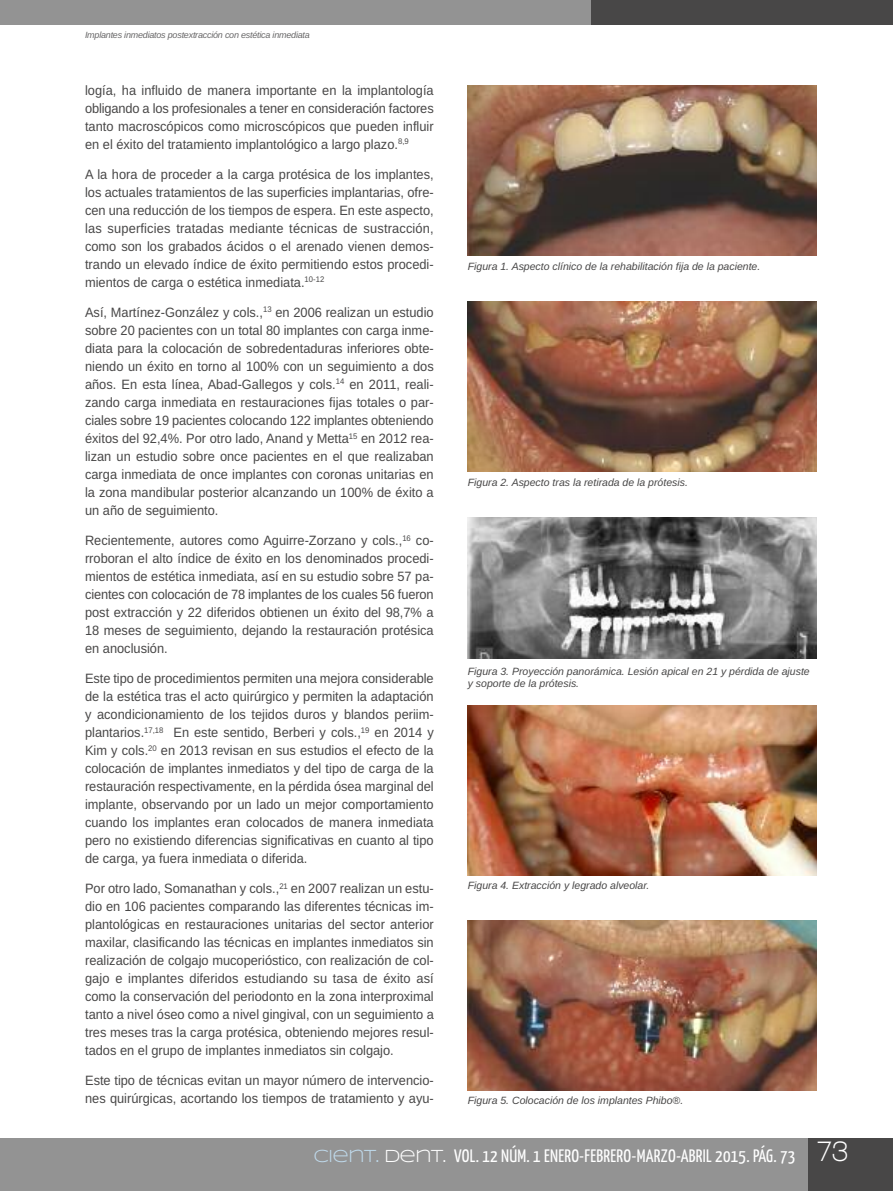
<style>
.page{position:relative;width:893px;height:1191px;background:#fff}
.page>*{position:absolute;margin:0;border:0;box-sizing:border-box;transform-origin:0 0}
.t1{font:700 30px "Walkway";color:#fff;scale:.9 1}
.t2{font:18px "Yanone Kaffeesatz";letter-spacing:.015em;color:#fff}
.t3{font:13.5px/18px "Arimo";color:#484747;text-align:justify;scale:.95 1}
.t4{font:italic 10.5px/12.6px "Arimo";color:#484747}
.t5{font:italic 9px "Arimo";letter-spacing:-.025em;color:#686768}
.s1{font-family:"Syncopate";color:#bfd9eb}
.s2{font-family:"Syncopate"}
</style>
<div class="page">
<div style="left:0;top:1138px;width:893px;height:53px;background:#939393"></div>
<div style="left:0;top:0;width:599px;height:25px;background:#939393"></div>
<div style="left:591px;top:0;width:302px;height:25px;background:#484747"></div>
<div style="left:808px;top:1138px;width:85px;height:53px;background:#484747"></div>
<img style="left:468px;top:85px;width:348px;height:170px">
<img style="left:468px;top:301px;width:348px;height:170px">
<img style="left:468px;top:517px;width:348px;height:141px">
<img style="left:468px;top:706px;width:348px;height:170px">
<img style="left:468px;top:920px;width:348px;height:170px">
<p class="t5" style="left:85px;top:30px;width:226px">Implantes inmediatos postextracción con estética inmediata</p>
<p class="t3" style="left:85px;top:81px;width:369px">logía, ha influido de manera importante en la implantología obligando a los profesionales a tener en consideración factores tanto macroscópicos como microscópicos que pueden influir en el éxito del tratamiento implantológico a largo plazo.<sup>8,9</sup></p>
<p class="t3" style="left:85px;top:165px;width:369px">A la hora de proceder a la carga protésica de los implantes, los actuales tratamientos de las superficies implantarias, ofre&shy;cen una reducción de los tiempos de espera. En este aspecto, las superficies tratadas mediante técnicas de sustracción, como son los grabados ácidos o el arenado vienen demos&shy;trando un elevado índice de éxito permitiendo estos procedi&shy;mientos de carga o estética inmediata.<sup>10-12</sup></p>
<p class="t3" style="left:85px;top:303px;width:369px">Así, Martínez-González y cols.,<sup>13</sup> en 2006 realizan un estudio sobre 20 pacientes con un total 80 implantes con carga inme&shy;diata para la colocación de sobredentaduras inferiores obte&shy;niendo un éxito en torno al 100% con un seguimiento a dos años. En esta línea, Abad-Gallegos y cols.<sup>14</sup> en 2011, reali&shy;zando carga inmediata en restauraciones fijas totales o par&shy;ciales sobre 19 pacientes colocando 122 implantes obteniendo éxitos del 92,4%. Por otro lado, Anand y Metta<sup>15</sup> en 2012 rea&shy;lizan un estudio sobre once pacientes en el que realizaban carga inmediata de once implantes con coronas unitarias en la zona mandibular posterior alcanzando un 100% de éxito a un año de seguimiento.</p>
<p class="t3" style="left:85px;top:531px;width:369px">Recientemente, autores como Aguirre-Zorzano y cols.,<sup>16</sup> co&shy;rroboran el alto índice de éxito en los denominados procedi&shy;mientos de estética inmediata, así en su estudio sobre 57 pa&shy;cientes con colocación de 78 implantes de los cuales 56 fueron post extracción y 22 diferidos obtienen un éxito del 98,7% a 18 meses de seguimiento, dejando la restauración protésica en anoclusión.</p>
<p class="t3" style="left:85px;top:669px;width:369px">Este tipo de procedimientos permiten una mejora considerable de la estética tras el acto quirúrgico y permiten la adaptación y acondicionamiento de los tejidos duros y blandos periim&shy;plantarios.<sup>17,18</sup> En este sentido, Berberi y cols.,<sup>19</sup> en 2014 y Kim y cols.<sup>20</sup> en 2013 revisan en sus estudios el efecto de la colocación de implantes inmediatos y del tipo de carga de la restauración respectivamente, en la pérdida ósea marginal del implante, observando por un lado un mejor comportamiento cuando los implantes eran colocados de manera inmediata pero no existiendo diferencias significativas en cuanto al tipo de carga, ya fuera inmediata o diferida.</p>
<p class="t3" style="left:85px;top:879px;width:369px">Por otro lado, Somanathan y cols.,<sup>21</sup> en 2007 realizan un estu&shy;dio en 106 pacientes comparando las diferentes técnicas im&shy;plantológicas en restauraciones unitarias del sector anterior maxilar, clasificando las técnicas en implantes inmediatos sin realización de colgajo mucoperióstico, con realización de col&shy;gajo e implantes diferidos estudiando su tasa de éxito así como la conservación del periodonto en la zona interproximal tanto a nivel óseo como a nivel gingival, con un seguimiento a tres meses tras la carga protésica, obteniendo mejores resul&shy;tados en el grupo de implantes inmediatos sin colgajo.</p>
<p class="t3" style="left:85px;top:1071px;width:369px">Este tipo de técnicas evitan un mayor número de intervencio&shy;nes quirúrgicas, acortando los tiempos de tratamiento y ayu-</p>
<p class="t4" style="left:468px;top:260px;width:294px">Figura 1. Aspecto clínico de la rehabilitación fija de la paciente.</p>
<p class="t4" style="left:468px;top:476px;width:222px">Figura 2. Aspecto tras la retirada de la prótesis.</p>
<p class="t4" style="left:468px;top:664px;width:344px">Figura 3. Proyección panorámica. Lesión apical en 21 y pérdida de ajuste y soporte de la prótesis.</p>
<p class="t4" style="left:468px;top:879px;width:183px">Figura 4. Extracción y legrado alveolar.</p>
<p class="t4" style="left:468px;top:1093px;width:217px">Figura 5. Colocación de los implantes Phibo®.</p>
<h2 class="t2" style="left:313px;top:1144px;width:483px"><span class="s1">CIENT.</span> <span class="s2">DENT.</span> VOL. 12 NÚM. 1 ENERO-FEBRERO-MARZO-ABRIL 2015. PÁG. 73</h2>
<h1 class="t1" style="left:816px;top:1134px;width:37px">73</h1>
</div>
